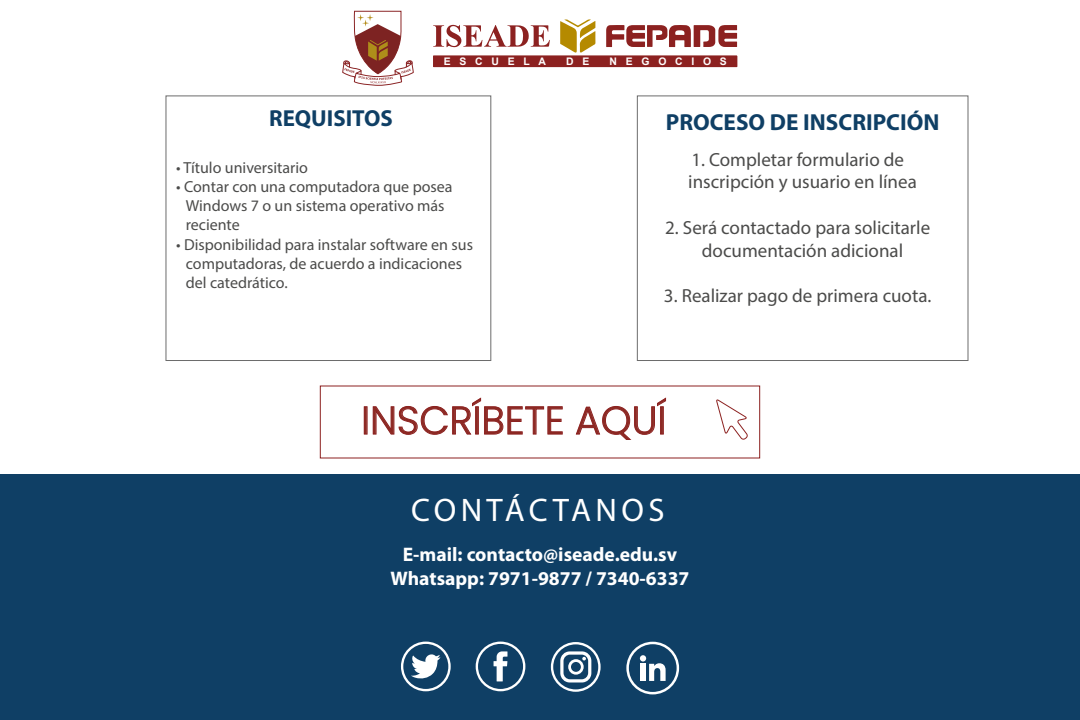
<style>
.page{position:relative;width:1080px;height:720px;background:#fff}
.page>*{position:absolute;margin:0;border:0;box-sizing:border-box;transform-origin:0 0}
.t1{font:300 39.1px "Poppins";color:#8d2b24}
.t2{font:32.7px "Myriad Pro";letter-spacing:.135em;color:#fff}
.t3{font:700 23.3px "Myriad Pro";color:#0f3f65}
.t4{font:700 19.6px/23.6px "Myriad Pro";color:#fff;text-align:center}
.t5{font:19px/22.8px "Myriad Pro";color:#4b4b4a}
.t6{font:16px/19.2px "Myriad Pro";color:#4b4b4a}
.t7{font:700 10.4px "Arial";letter-spacing:.84em;color:#fff}
</style>
<div class="page">
<div style="left:0;top:474px;width:1080px;height:246px;background:#0f3f65"></div>
<div style="left:401px;top:642px;width:50px;height:49px;border:2px solid #fff;border-radius:50%"></div>
<svg style="left:411px;top:654px;width:29px;height:25px"></svg>
<div style="left:476px;top:642px;width:49px;height:49px;border:2px solid #fff;border-radius:50%"></div>
<svg style="left:494px;top:651px;width:13px;height:30px"></svg>
<svg style="left:551px;top:642px;width:50px;height:50px"></svg>
<div style="left:640px;top:664px;width:6px;height:17px;background:#fff"></div>
<div style="left:640px;top:655px;width:6px;height:7px;background:#fff;border-radius:50%"></div>
<svg style="left:649px;top:663px;width:17px;height:18px"></svg>
<div style="left:626px;top:642px;width:53px;height:52px;border:3px solid #fff;border-radius:50%"></div>
<svg style="left:433px;top:19px;width:304px;height:37px"></svg>
<div style="left:433px;top:56px;width:304px;height:11px;background:#8c2120"></div>
<svg style="left:342px;top:11px;width:72px;height:75px"></svg>
<svg style="left:716px;top:399px;width:32px;height:41px"></svg>
<div style="left:364px;top:406px;width:4px;height:29px;border:1px solid #8c2120"></div>
<svg style="left:372px;top:397px;width:191px;height:38px"></svg>
<svg style="left:575px;top:397px;width:92px;height:43px"></svg>
<div style="left:637px;top:96px;width:331px;height:265px;border:1px solid #6c6c6c"></div>
<div style="left:166px;top:96px;width:325px;height:265px;border:1px solid #6c6c6c"></div>
<p class="t7" style="left:444px;top:55px;width:104px">ESCUELA</p>
<p class="t7" style="left:566px;top:55px;width:25px">D E</p>
<p class="t7" style="left:610px;top:55px;width:119px">NEGOCIOS</p>
<h3 class="t3" style="left:269px;top:105px;width:125px">REQUISITOS</h3>
<p class="t6" style="left:176px;top:158px;width:133px">• Título universitario</p>
<p class="t6" style="left:186px;top:177px;width:268px;text-indent:-10px">• Contar con una computadora que posea<br>Windows 7 o un sistema operativo más reciente</p>
<p class="t6" style="left:186px;top:234px;width:289px;text-indent:-10px">• Disponibilidad para instalar software en sus computadoras, de acuerdo a indicaciones del catedrático.</p>
<h3 class="t3" style="left:666px;top:109px;width:275px">PROCESO DE INSCRIPCIÓN</h3>
<p class="t5" style="left:688px;top:148px;width:230px">1. Completar formulario de inscripción y usuario en línea</p>
<p class="t5" style="left:665px;top:216px;width:266px;text-align:center">2. Será contactado para solicitarle documentación adicional</p>
<p class="t5" style="left:664px;top:284px;width:269px">3. Realizar pago de primera cuota.</p>
<h1 class="t1" style="left:361px;top:398px;width:307px">INSCRÍBETE AQUÍ</h1>
<h2 class="t2" style="left:411px;top:490px;width:255px">CONTÁCTANOS</h2>
<p class="t4" style="left:390px;top:543px;width:301px">E-mail: contacto@iseade.edu.sv<br>Whatsapp: 7971-9877 / 7340-6337</p>
</div>
